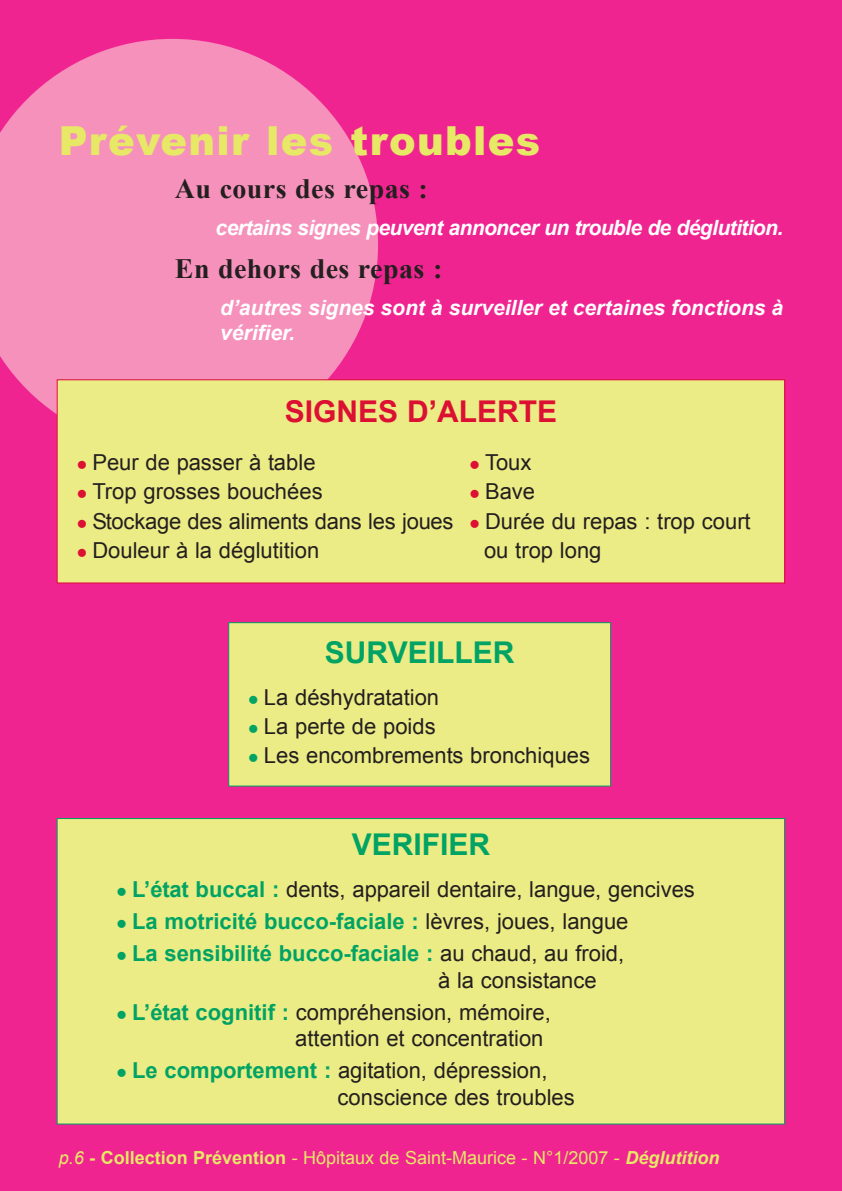
<style>
.page{position:relative;width:842px;height:1191px;background:#f02491}
.page>*{position:absolute;margin:0;border:0;box-sizing:border-box;transform-origin:0 0}
.t1{font:900 40px "Arial";letter-spacing:.035em;color:#e6e866}
.t2{font:700 30px "Arial";color:#00a364}
.t3{font:700 30px "Arial";color:#db1033}
.t4{font:700 28px "Times New Roman";letter-spacing:.015em;color:#241f1f}
.t5{font:22px/26.4px "Arial";color:#241f1f}
.t6{font:700 22px "Arial";color:#00a364}
.t7{font:italic 700 21px/25.2px "Arial";color:#fff}
.t8{font:italic 700 21px "Arial";letter-spacing:-.03em;color:#fff}
.t9{font:18px "Arial";color:#e6e866}
.s1{color:#db1033}
.s2{color:#00a364}
.s3{font-weight:700;color:#00a364}
.s4{font-weight:400;color:#241f1f}
.s5{font-style:italic}
.s6{font-weight:700}
.s7{font-weight:700;font-style:italic}
</style>
<div class="page">
<svg style="left:0;top:39px;width:378px;height:411px;fill:#f691bc"></svg>
<div style="left:58px;top:380px;width:726px;height:202px;background:#ecec86"></div>
<div style="left:57px;top:379px;width:728px;height:204px;border:1px solid #db1033"></div>
<div style="left:229px;top:623px;width:381px;height:162px;background:#ecec86"></div>
<div style="left:228px;top:622px;width:383px;height:164px;border:1px solid #00a364"></div>
<div style="left:58px;top:819px;width:726px;height:304px;background:#ecec86"></div>
<h1 class="t1" style="left:59px;top:111px;width:483px">Prévenir les troubles</h1>
<p class="t4" style="left:175px;top:173px;width:254px">Au cours des repas :</p>
<p class="t8" style="left:216px;top:216px;width:569px">certains signes peuvent annoncer un trouble de déglutition.</p>
<p class="t4" style="left:175px;top:253px;width:269px">En dehors des repas :</p>
<p class="t7" style="left:220px;top:295px;width:564px">d’autres signes sont à surveiller et certaines fonctions à vérifier.</p>
<h2 class="t3" style="left:285px;top:395px;width:274px">SIGNES D’ALERTE</h2>
<p class="t5" style="left:77px;top:449px;width:240px"><span class="s1">●</span> Peur de passer à table</p>
<p class="t5" style="left:469px;top:449px;width:64px"><span class="s1">●</span> Toux</p>
<p class="t5" style="left:77px;top:478px;width:247px"><span class="s1">●</span> Trop grosses bouchées</p>
<p class="t5" style="left:469px;top:478px;width:67px"><span class="s1">●</span> Bave</p>
<p class="t5" style="left:77px;top:508px;width:675px"><span class="s1">●</span> Stockage des aliments dans les joues <span class="s1">●</span> Durée du repas : trop court</p>
<p class="t5" style="left:77px;top:537px;width:244px"><span class="s1">●</span> Douleur à la déglutition</p>
<p class="t5" style="left:484px;top:537px;width:119px">ou trop long</p>
<h2 class="t2" style="left:325px;top:635px;width:191px">SURVEILLER</h2>
<p class="t5" style="left:248px;top:684px;width:192px"><span class="s2">●</span> La déshydratation</p>
<p class="t5" style="left:248px;top:713px;width:189px"><span class="s2">●</span> La perte de poids</p>
<p class="t5" style="left:248px;top:742px;width:343px"><span class="s2">●</span> Les encombrements bronchiques</p>
<h2 class="t2" style="left:352px;top:828px;width:140px">VERIFIER</h2>
<p class="t5" style="left:116px;top:876px;width:580px"><span class="s2">●</span> <span class="s3">L’état buccal :</span> dents, appareil dentaire, langue, gencives</p>
<p class="t6" style="left:116px;top:909px;width:514px">● La motricité bucco-faciale : <span class="s4">lèvres, joues, langue</span></p>
<p class="t5" style="left:438px;top:940px;width:188px;text-indent:-322px"><span class="s2">●</span> <span class="s3">La sensibilité bucco-faciale :</span> au chaud, au froid, à la consistance</p>
<p class="t5" style="left:295px;top:999px;width:257px;text-indent:-179px"><span class="s2">●</span> <span class="s3">L’état cognitif :</span> compréhension, mémoire, attention et concentration</p>
<p class="t5" style="left:337px;top:1057px;width:239px;text-indent:-221px"><span class="s2">●</span> <span class="s3">Le comportement :</span> agitation, dépression, conscience des troubles</p>
<p class="t9" style="left:59px;top:1147px;width:662px"><span class="s5">p.6</span> <span class="s6">- Collection Prévention</span> - Hôpitaux de Saint-Maurice - N°1/2007 - <span class="s7">Déglutition</span></p>
</div>
